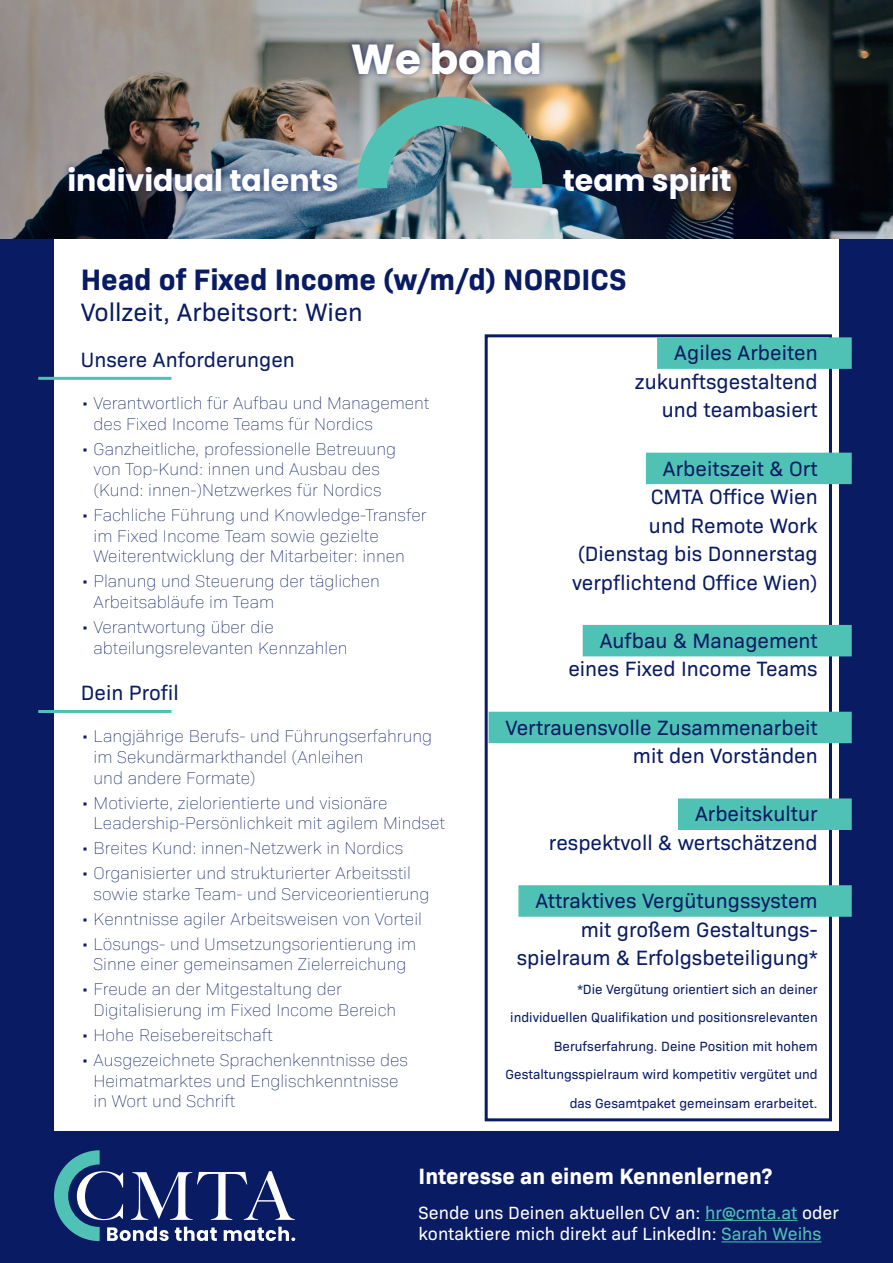
<style>
.page{position:relative;width:893px;height:1263px;background:#fff}
.page>*{position:absolute;margin:0;border:0;box-sizing:border-box;transform-origin:0 0}
.t1{font:700 42px "Poppins";color:#fff}
.t2{font:700 30px "Bio Sans";color:#091b63}
.t3{font:700 30px "Poppins";color:#fff}
.t4{font:25.5px "Bio Sans";color:#091b63}
.t5{font:700 22.5px "Bio Sans";color:#fff}
.t6{font:21px/28.5px "Bio Sans";color:#091b63;text-align:right}
.t7{font:18px/21.6px "Bio Sans";color:#fff}
.t8{font:200 17.25px/20.7px "Bio Sans";color:#091b63}
.t9{font:13.5px/28.5px "Bio Sans";color:#091b63;text-align:right}
.s1{color:#50c1b5}
</style>
<div class="page">
<img style="left:0;top:0;width:893px;height:239px">
<div style="left:0;top:239px;width:893px;height:1024px;background:#091b63"></div>
<div style="left:54px;top:239px;width:785px;height:892px;background:#fff"></div>
<svg style="left:54px;top:1150px;width:241px;height:91px"></svg>
<hr style="left:705px;top:1220px;width:92px;height:1px;background:#50c1b5">
<hr style="left:721px;top:1241px;width:100px;height:1px;background:#50c1b5">
<hr style="left:38px;top:377px;width:133px;height:3px;background:#50c1b5">
<hr style="left:38px;top:710px;width:133px;height:3px;background:#50c1b5">
<div style="left:485px;top:334px;width:347px;height:787px;border:3px solid #091b63"></div>
<div style="left:657px;top:337px;width:195px;height:32px;background:#50c1b5"></div>
<div style="left:646px;top:453px;width:206px;height:31px;background:#50c1b5"></div>
<div style="left:583px;top:625px;width:269px;height:31px;background:#50c1b5"></div>
<div style="left:489px;top:712px;width:363px;height:31px;background:#50c1b5"></div>
<div style="left:678px;top:798px;width:174px;height:32px;background:#50c1b5"></div>
<div style="left:518px;top:885px;width:334px;height:32px;background:#50c1b5"></div>
<div style="left:345px;top:35px;width:202px;height:46px;background:#091b63;opacity:.75"></div>
<div style="left:61px;top:160px;width:283px;height:39px;background:#091b63;opacity:.75"></div>
<div style="left:556px;top:160px;width:182px;height:47px;background:#091b63;opacity:.75"></div>
<img style="left:357px;top:97px;width:185px;height:91px">
<h1 class="t1" style="left:351px;top:35px;width:193px">We bond</h1>
<h2 class="t3" style="left:67px;top:163px;width:273px">individual talents</h2>
<h2 class="t3" style="left:563px;top:163px;width:170px">team spirit</h2>
<h2 class="t2" style="left:81px;top:257px;width:547px">Head of Fixed Income (w/m/d) NORDICS</h2>
<h3 class="t4" style="left:81px;top:293px;width:283px">Vollzeit, Arbeitsort: Wien</h3>
<p class="t6" style="left:81px;top:344px;width:216px">Unsere Anforderungen</p>
<p class="t8" style="left:94px;top:392px;width:337px;text-indent:-13px">• Verantwortlich für Aufbau und Management des Fixed Income Teams für Nordics</p>
<p class="t8" style="left:81px;top:437px;width:317px;text-align:center">• Ganzheitliche, professionelle Betreuung von Top-Kund: innen und Ausbau des (Kund: innen-)Netzwerkes für Nordics</p>
<p class="t8" style="left:94px;top:504px;width:335px;text-indent:-13px">• Fachliche Führung und Knowledge-Transfer im Fixed Income Team sowie gezielte<br>Weiterentwicklung der Mitarbeiter: innen</p>
<p class="t8" style="left:94px;top:570px;width:288px;text-indent:-13px">• Planung und Steuerung der täglichen<br>Arbeitsabläufe im Team</p>
<p class="t8" style="left:94px;top:616px;width:255px;text-indent:-13px">• Verantwortung über die abteilungsrelevanten Kennzahlen</p>
<p class="t6" style="left:81px;top:677px;width:99px">Dein Profil</p>
<p class="t8" style="left:94px;top:725px;width:340px;text-indent:-13px">• Langjährige Berufs- und Führungserfahrung im Sekundärmarkthandel (Anleihen<br>und andere Formate)</p>
<p class="t8" style="left:94px;top:791px;width:353px;text-indent:-13px">• Motivierte, zielorientierte und visionäre<br>Leadership-Persönlichkeit mit agilem Mindset</p>
<p class="t8" style="left:81px;top:837px;width:324px">• Breites Kund: innen-Netzwerk in Nordics</p>
<p class="t8" style="left:94px;top:862px;width:337px;text-indent:-13px">• Organisierter und strukturierter Arbeitsstil sowie starke Team- und Serviceorientierung</p>
<p class="t8" style="left:81px;top:907px;width:343px">• Kenntnisse agiler Arbeitsweisen von Vorteil</p>
<p class="t8" style="left:81px;top:932px;width:337px;text-align:center">• Lösungs- und Umsetzungsorientierung im<br>Sinne einer gemeinsamen Zielerreichung</p>
<p class="t8" style="left:94px;top:978px;width:304px;text-indent:-13px">• Freude an der Mitgestaltung der<br>Digitalisierung im Fixed Income Bereich</p>
<p class="t8" style="left:81px;top:1023px;width:193px">• Hohe Reisebereitschaft</p>
<p class="t8" style="left:94px;top:1048px;width:316px;text-indent:-13px">• Ausgezeichnete Sprachenkenntnisse des<br>Heimatmarktes und Englischkenntnisse in Wort und Schrift</p>
<p class="t6" style="left:635px;top:337px;width:184px">Agiles Arbeiten zukunftsgestaltend und teambasiert</p>
<p class="t6" style="left:572px;top:452px;width:247px">Arbeitszeit &amp; Ort<br>CMTA Office Wien<br>und Remote Work (Dienstag bis Donnerstag verpflichtend Office Wien)</p>
<p class="t6" style="left:568px;top:625px;width:251px">Aufbau &amp; Management eines Fixed Income Teams</p>
<p class="t6" style="left:506px;top:711px;width:314px">Vertrauensvolle Zusammenarbeit mit den Vorständen</p>
<p class="t6" style="left:549px;top:798px;width:270px">Arbeitskultur<br>respektvoll &amp; wertschätzend</p>
<p class="t6" style="left:517px;top:885px;width:302px">Attraktives Vergütungssystem mit großem Gestaltungs&shy;spielraum &amp; Erfolgsbeteiligung*</p>
<p class="t9" style="left:505px;top:974px;width:314px">*Die Vergütung orientiert sich an deiner individuellen Qualifikation und positionsrelevanten Berufserfahrung. Deine Position mit hohem Gestaltungsspielraum wird kompetitiv vergütet und das Gesamtpaket gemeinsam erarbeitet.</p>
<h3 class="t5" style="left:419px;top:1159px;width:355px">Interesse an einem Kennenlernen?</h3>
<p class="t7" style="left:419px;top:1200px;width:422px">Sende uns Deinen aktuellen CV an: <span class="s1">hr@cmta.at</span> oder kontaktiere mich direkt auf LinkedIn: <span class="s1">Sarah Weihs</span></p>
</div>
